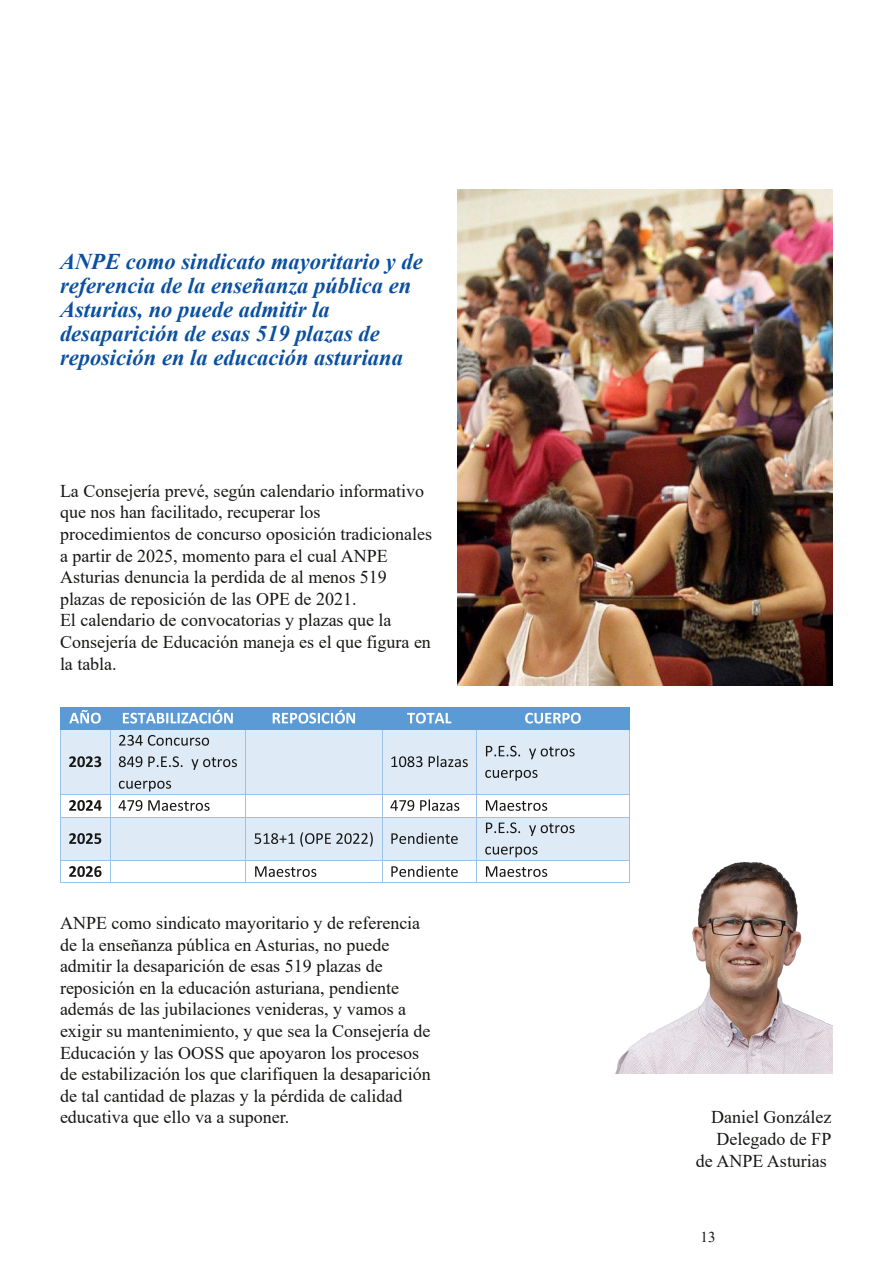
<style>
.page{position:relative;width:893px;height:1263px;background:#fff}
.page>*{position:absolute;margin:0;border:0;box-sizing:border-box;transform-origin:0 0}
.t1{font:italic 700 22.5px/24px "Times New Roman";color:#0b50a0}
.t2{font:18px/21.6px "Times New Roman";color:#181715}
.t3{font:15px "Times New Roman";color:#181715}
</style>
<div class="page">
<img style="left:615px;top:861px;width:218px;height:212px">
<img style="left:457px;top:189px;width:376px;height:496px">
<div style="left:61px;top:708px;width:49px;height:21px;background:#5b9bd5"></div>
<svg style="left:69px;top:710px;width:32px;height:13px"></svg>
<div style="left:110px;top:708px;width:136px;height:21px;background:#5b9bd5"></div>
<svg style="left:123px;top:710px;width:110px;height:13px"></svg>
<div style="left:246px;top:708px;width:136px;height:21px;background:#5b9bd5"></div>
<svg style="left:273px;top:710px;width:82px;height:13px"></svg>
<div style="left:382px;top:708px;width:94px;height:21px;background:#5b9bd5"></div>
<svg style="left:407px;top:713px;width:44px;height:10px"></svg>
<div style="left:476px;top:708px;width:153px;height:21px;background:#5b9bd5"></div>
<svg style="left:525px;top:713px;width:56px;height:10px"></svg>
<hr style="left:61px;top:707px;width:49px;height:1px;background:#5b9bd5">
<hr style="left:111px;top:707px;width:135px;height:1px;background:#5b9bd5">
<hr style="left:246px;top:707px;width:136px;height:1px;background:#5b9bd5">
<hr style="left:383px;top:707px;width:94px;height:1px;background:#5b9bd5">
<hr style="left:477px;top:707px;width:152px;height:1px;background:#5b9bd5">
<div style="left:61px;top:730px;width:49px;height:64px;background:#deeaf6"></div>
<svg style="left:69px;top:756px;width:32px;height:11px"></svg>
<div style="left:110px;top:730px;width:135px;height:64px;background:#deeaf6"></div>
<svg style="left:119px;top:735px;width:90px;height:11px"></svg>
<svg style="left:119px;top:756px;width:23px;height:11px"></svg>
<svg style="left:148px;top:756px;width:34px;height:11px"></svg>
<svg style="left:191px;top:757px;width:46px;height:13px"></svg>
<svg style="left:119px;top:781px;width:52px;height:10px"></svg>
<div style="left:246px;top:730px;width:136px;height:64px;background:#deeaf6"></div>
<div style="left:382px;top:730px;width:94px;height:64px;background:#deeaf6"></div>
<svg style="left:391px;top:756px;width:32px;height:11px"></svg>
<svg style="left:429px;top:756px;width:39px;height:11px"></svg>
<div style="left:477px;top:730px;width:152px;height:64px;background:#deeaf6"></div>
<svg style="left:486px;top:746px;width:34px;height:10px"></svg>
<svg style="left:529px;top:747px;width:46px;height:12px"></svg>
<svg style="left:485px;top:770px;width:52px;height:11px"></svg>
<svg style="left:60px;top:707px;width:1px;height:23px"></svg>
<hr style="left:61px;top:729px;width:49px;height:1px;background:#5b9bd5">
<hr style="left:111px;top:729px;width:134px;height:1px;background:#5b9bd5">
<hr style="left:247px;top:729px;width:135px;height:1px;background:#5b9bd5">
<hr style="left:383px;top:729px;width:93px;height:1px;background:#5b9bd5">
<hr style="left:478px;top:729px;width:151px;height:1px;background:#5b9bd5">
<svg style="left:629px;top:707px;width:1px;height:23px"></svg>
<hr style="left:60px;top:730px;width:1px;height:64px;background:#9cc2e5">
<hr style="left:110px;top:730px;width:1px;height:64px;background:#9cc2e5">
<hr style="left:245px;top:730px;width:1px;height:64px;background:#9cc2e5">
<hr style="left:382px;top:730px;width:1px;height:64px;background:#9cc2e5">
<hr style="left:476px;top:730px;width:1px;height:64px;background:#9cc2e5">
<hr style="left:629px;top:730px;width:1px;height:64px;background:#9cc2e5">
<svg style="left:69px;top:800px;width:33px;height:11px"></svg>
<svg style="left:119px;top:800px;width:23px;height:11px"></svg>
<svg style="left:148px;top:800px;width:62px;height:11px"></svg>
<svg style="left:390px;top:800px;width:24px;height:11px"></svg>
<svg style="left:420px;top:799px;width:39px;height:12px"></svg>
<svg style="left:486px;top:800px;width:61px;height:11px"></svg>
<hr style="left:61px;top:794px;width:49px;height:1px;background:#9cc2e5">
<hr style="left:110px;top:794px;width:135px;height:1px;background:#9cc2e5">
<hr style="left:246px;top:794px;width:136px;height:1px;background:#9cc2e5">
<hr style="left:382px;top:794px;width:94px;height:1px;background:#9cc2e5">
<hr style="left:477px;top:794px;width:152px;height:1px;background:#9cc2e5">
<div style="left:61px;top:817px;width:49px;height:43px;background:#deeaf6"></div>
<svg style="left:69px;top:833px;width:32px;height:11px"></svg>
<div style="left:110px;top:817px;width:135px;height:43px;background:#deeaf6"></div>
<div style="left:246px;top:817px;width:136px;height:43px;background:#deeaf6"></div>
<svg style="left:255px;top:832px;width:118px;height:15px"></svg>
<div style="left:382px;top:817px;width:94px;height:43px;background:#deeaf6"></div>
<svg style="left:391px;top:833px;width:67px;height:11px"></svg>
<div style="left:477px;top:817px;width:152px;height:43px;background:#deeaf6"></div>
<svg style="left:486px;top:822px;width:34px;height:11px"></svg>
<svg style="left:529px;top:823px;width:46px;height:13px"></svg>
<svg style="left:485px;top:847px;width:52px;height:10px"></svg>
<svg style="left:60px;top:794px;width:1px;height:23px"></svg>
<hr style="left:61px;top:817px;width:49px;height:1px;background:#9cc2e5">
<svg style="left:110px;top:795px;width:1px;height:22px"></svg>
<hr style="left:110px;top:817px;width:135px;height:1px;background:#9cc2e5">
<svg style="left:245px;top:794px;width:1px;height:23px"></svg>
<hr style="left:246px;top:817px;width:136px;height:1px;background:#9cc2e5">
<svg style="left:382px;top:795px;width:1px;height:22px"></svg>
<hr style="left:382px;top:817px;width:94px;height:1px;background:#9cc2e5">
<svg style="left:476px;top:794px;width:1px;height:23px"></svg>
<hr style="left:477px;top:817px;width:152px;height:1px;background:#9cc2e5">
<svg style="left:629px;top:794px;width:1px;height:23px"></svg>
<hr style="left:60px;top:817px;width:1px;height:43px;background:#9cc2e5">
<hr style="left:110px;top:817px;width:1px;height:43px;background:#9cc2e5">
<hr style="left:245px;top:817px;width:1px;height:43px;background:#9cc2e5">
<hr style="left:382px;top:817px;width:1px;height:43px;background:#9cc2e5">
<hr style="left:476px;top:817px;width:1px;height:43px;background:#9cc2e5">
<hr style="left:629px;top:817px;width:1px;height:43px;background:#9cc2e5">
<svg style="left:69px;top:866px;width:33px;height:11px"></svg>
<svg style="left:255px;top:866px;width:61px;height:11px"></svg>
<svg style="left:391px;top:865px;width:67px;height:12px"></svg>
<svg style="left:486px;top:866px;width:61px;height:11px"></svg>
<hr style="left:61px;top:860px;width:49px;height:1px;background:#9cc2e5">
<hr style="left:110px;top:860px;width:135px;height:1px;background:#9cc2e5">
<hr style="left:246px;top:860px;width:136px;height:1px;background:#9cc2e5">
<hr style="left:382px;top:860px;width:94px;height:1px;background:#9cc2e5">
<hr style="left:477px;top:860px;width:152px;height:1px;background:#9cc2e5">
<svg style="left:60px;top:860px;width:1px;height:23px"></svg>
<hr style="left:61px;top:882px;width:49px;height:1px;background:#9cc2e5">
<svg style="left:110px;top:861px;width:1px;height:21px"></svg>
<hr style="left:110px;top:882px;width:135px;height:1px;background:#9cc2e5">
<svg style="left:245px;top:860px;width:1px;height:23px"></svg>
<hr style="left:246px;top:882px;width:136px;height:1px;background:#9cc2e5">
<svg style="left:382px;top:861px;width:1px;height:21px"></svg>
<hr style="left:382px;top:882px;width:94px;height:1px;background:#9cc2e5">
<svg style="left:476px;top:860px;width:1px;height:23px"></svg>
<hr style="left:477px;top:882px;width:152px;height:1px;background:#9cc2e5">
<svg style="left:629px;top:860px;width:1px;height:23px"></svg>
<p class="t1" style="left:60px;top:250px;width:364px">ANPE como sindicato mayoritario y de referencia de la enseñanza pública en Asturias, no puede admitir la desaparición de esas 519 plazas de reposición en la educación asturiana</p>
<p class="t2" style="left:60px;top:480px;width:374px">La Consejería prevé, según calendario informativo que nos han facilitado, recuperar los procedimientos de concurso oposición tradicionales a partir de 2025, momento para el cual ANPE Asturias denuncia la perdida de al menos 519 plazas de reposición de las OPE de 2021.<br>El calendario de convocatorias y plazas que la Consejería de Educación maneja es el que figura en la tabla.</p>
<p class="t2" style="left:60px;top:912px;width:372px">ANPE como sindicato mayoritario y de referencia de la enseñanza pública en Asturias, no puede admitir la desaparición de esas 519 plazas de reposición en la educación asturiana, pendiente además de las jubilaciones venideras, y vamos a exigir su mantenimiento, y que sea la Consejería de Educación y las OOSS que apoyaron los procesos de estabilización los que clarifiquen la desaparición de tal cantidad de plazas y la pérdida de calidad educativa que ello va a suponer.</p>
<p class="t2" style="left:696px;top:1106px;width:137px;text-align:right">Daniel González<br>Delegado de FP de ANPE Asturias</p>
<p class="t3" style="left:701px;top:1228px;width:16px">13</p>
</div>
